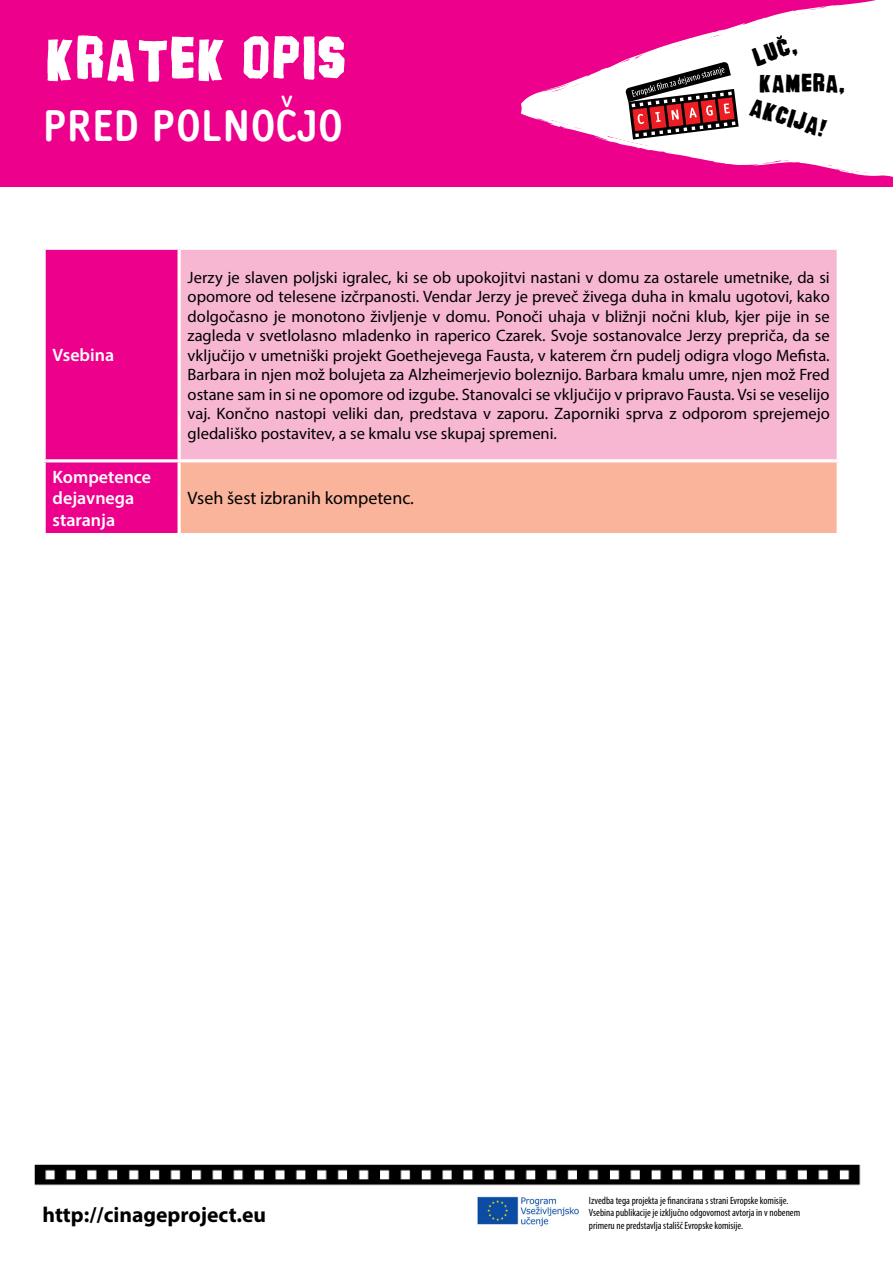
<style>
.page{position:relative;width:893px;height:1263px;background:#fff}
.page>*{position:absolute;margin:0;border:0;box-sizing:border-box;transform-origin:0 0}
.t1{font:51.3px "banhart black";letter-spacing:-.1em;color:#fff}
.t2{font:700 45px "Saturday Sans ICG";color:#fff}
.t3{font:21.75px "banhart black";letter-spacing:-.1em;color:#000}
.t4{font:700 21.6px "Myriad Pro";color:#000}
.t5{font:600 18px/21.6px "Myriad Pro";color:#fff}
.t6{font:18px "Myriad Pro";color:#000}
.t7{font:16.5px/19.5px "Myriad Pro";color:#000;text-align:justify}
.t8{font:700 16.5px "Saturday Sans ICG";color:#fff;scale:1.3 1}
.t9{font:condensed 10.5px/12.6px "Myriad Pro";color:#000}
</style>
<div class="page">
<div style="left:0;top:0;width:893px;height:187px;background:#ec008c"></div>
<svg style="left:521px;top:0;width:372px;height:177px;fill:#fff"></svg>
<svg style="left:594px;top:130px;width:2px;height:7px"></svg>
<svg style="left:877px;top:171px;width:12px;height:6px"></svg>
<svg style="left:818px;top:159px;width:13px;height:3px"></svg>
<svg style="left:565px;top:85px;width:16px;height:5px"></svg>
<svg style="left:803px;top:13px;width:13px;height:2px"></svg>
<svg style="left:775px;top:33px;width:9px;height:6px"></svg>
<svg style="left:625px;top:62px;width:114px;height:77px;background:#9f7778"></svg>
<img style="left:477px;top:1196px;width:102px;height:31px">
<img style="left:34px;top:1164px;width:827px;height:22px">
<div style="left:46px;top:250px;width:132px;height:283px;background:#ec008c"></div>
<div style="left:179px;top:248px;width:659px;height:213px;background:#f7b7d3"></div>
<div style="left:179px;top:461px;width:659px;height:74px;background:#f9b49b"></div>
<hr style="left:179px;top:247px;width:661px;height:3px;background:#fff">
<hr style="left:178px;top:250px;width:3px;height:209px;background:#fff">
<hr style="left:837px;top:250px;width:3px;height:209px;background:#fff">
<hr style="left:43px;top:459px;width:136px;height:3px;background:#fff">
<hr style="left:179px;top:459px;width:661px;height:3px;background:#fff">
<hr style="left:178px;top:462px;width:3px;height:71px;background:#fff">
<hr style="left:837px;top:462px;width:3px;height:71px;background:#fff">
<hr style="left:179px;top:533px;width:661px;height:3px;background:#fff">
<h1 class="t1" style="left:43px;top:24px;width:308px">KRATEK OPIS</h1>
<p class="t8" style="left:281px;top:92px;width:10px">V</p>
<h2 class="t2" style="left:43px;top:100px;width:302px">PRED POLNOCJO</h2>
<h3 class="t3" style="left:748px;top:46px;width:48px;rotate:-20deg">LUC,</h3>
<h3 class="t3" style="left:758px;top:69px;width:90px">KAMERA,</h3>
<h3 class="t3" style="left:754px;top:92px;width:81px;rotate:17deg">AKCIJA!</h3>
<p class="t5" style="left:53px;top:344px;width:63px">Vsebina</p>
<p class="t5" style="left:53px;top:466px;width:100px">Kompetence dejavnega staranja</p>
<p class="t7" style="left:188px;top:267px;width:644px">Jerzy je slaven poljski igralec, ki se ob upokojitvi nastani v domu za ostarele umetnike, da si opomore od telesene izčrpanosti. Vendar Jerzy je preveč živega duha in kmalu ugotovi, kako dolgočasno je monotono življenje v domu. Ponoči uhaja v bližnji nočni klub, kjer pije in se zagleda v svetlolasno mladenko in raperico Czarek. Svoje sostanovalce Jerzy prepriča, da se vključijo v umetniški projekt Goethejevega Fausta, v katerem črn pudelj odigra vlogo Mefista.<br>Barbara in njen mož bolujeta za Alzheimerjevio boleznijo. Barbara kmalu umre, njen mož Fred ostane sam in si ne opomore od izgube. Stanovalci se vključijo v pripravo Fausta. Vsi se veselijo vaj. Končno nastopi veliki dan, predstava v zaporu. Zaporniki sprva z odporom sprejemejo gledališko postavitev, a se kmalu vse skupaj spremeni.</p>
<p class="t6" style="left:188px;top:487px;width:228px">Vseh šest izbranih kompetenc.</p>
<h3 class="t4" style="left:43px;top:1200px;width:225px">http://cinageproject.eu</h3>
<p class="t9" style="left:589px;top:1194px;width:213px">Izvedba tega projekta je financirana s strani Evropske komisije.<br>Vsebina publikacije je izključno odgovornost avtorja in v nobenem primeru ne predstavlja stališč Evropske komisije.</p>
</div>
